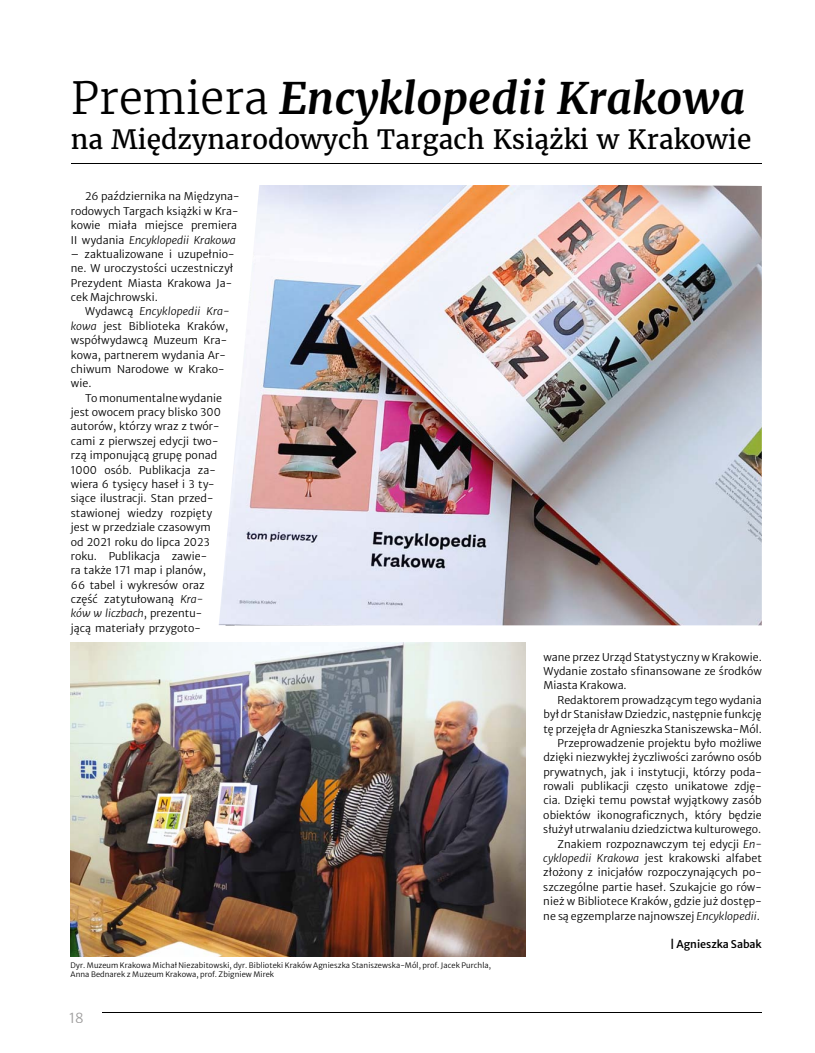
<style>
.page{position:relative;width:815px;height:1053px;background:#fff}
.page>*{position:absolute;margin:0;border:0;box-sizing:border-box;transform-origin:0 0}
.t1{font:italic 700 43.75px "Merriweather";letter-spacing:.005em;color:#000}
.t2{font:26.25px "Merriweather";letter-spacing:.005em;color:#000}
.t3{font:300 13.75px "Merriweather Sans";color:#9d9c9c}
.t4{font:300 10.62px/14.4px "Merriweather Sans";letter-spacing:.005em;color:#000}
.t5{font:500 10.62px "Merriweather Sans";color:#000}
.t6{font:300 7.5px/9px "Merriweather Sans";letter-spacing:.01em;color:#000}
.s1{font-weight:300;font-style:normal}
.s2{font-style:italic}
.s3{font-weight:700}
</style>
<div class="page">
<hr style="left:103px;top:1011px;width:659px;height:1px;background:#000">
<img style="left:71px;top:642px;width:454px;height:314px">
<hr style="left:71px;top:164px;width:691px;height:1px;background:#000">
<img style="left:219px;top:186px;width:543px;height:439px">
<h1 class="t1" style="left:71px;top:71px;width:676px"><span class="s1">Premiera</span> Encyklopedii Krakowa</h1>
<h2 class="t2" style="left:71px;top:123px;width:682px">na Międzynarodowych Targach Książki w Krakowie</h2>
<p class="t4" style="left:71px;top:189px;width:170px;text-indent:14px">26 października na Międzyna&shy;rodowych Targach książki w Kra&shy;kowie miała miejsce premiera<br>II wydania <span class="s2">Encyklopedii Krakowa</span></p>
<p class="t4" style="left:71px;top:247px;width:165px">– zaktualizowane i uzupełnio&shy;ne. W uroczystości uczestni czył<br>Prezydent Miasta Krakowa Ja&shy;cek Majchrowski.</p>
<p class="t4" style="left:71px;top:304px;width:160px;text-indent:14px">Wydawcą <span class="s2">Encyklopedii Kra&shy;kowa</span> jest Biblioteka Kraków, współwydawcą Muzeum Kra&shy;kowa, partnerem wydania Ar&shy;chiwum Narodowe w Krako&shy;wie.</p>
<p class="t4" style="left:71px;top:391px;width:153px;text-indent:14px">To monumentalne wydanie jest owocem pracy blisko 300 autorów, którzy wraz z twór&shy;cami z pierwszej edycji two&shy;rzą imponującą grupę ponad<br>1000 osób. Publikacja za&shy;wiera 6 tysięcy haseł i 3 ty&shy;siące ilustracji. Stan przed&shy;stawionej wiedzy rozpięty jest w przedziale czasowym od 2021 roku do lipca 2023 roku. Publikacja zawie-<br>ra także 171 map i planów,<br>66 tabel i wykresów oraz część zatytułowaną <span class="s2">Kra&shy;ków w liczbach</span>, prezentu&shy;jącą materiały przygoto-</p>
<p class="t6" style="left:71px;top:960px;width:422px">Dyr. Muzeum Krakowa Michał Niezabitowski, dyr. Biblioteki Kraków Agnieszka Staniszewska-Mól, prof. Jacek Purchla,<br>Anna Bednarek z Muzeum Krakowa, prof. Zbigniew Mirek</p>
<p class="t3" style="left:69px;top:1008px;width:16px">18</p>
<p class="t4" style="left:543px;top:649px;width:220px;text-align:justify">wane przez Urząd Statystyczny w Krakowie.<br>Wydanie zostało sfinansowane ze środków Miasta Krakowa.</p>
<p class="t4" style="left:543px;top:692px;width:220px;text-align:right">Redaktorem prowadzącym tego wydania był dr Stanisław Dziedzic, następnie funkcję tę przejęła dr Agnieszka Staniszewska-Mól.<br>Przeprowadzenie projektu było możliwe dzięki niezwykłej życzliwości zarówno osób prywatnych, jak i instytucji, którzy poda&shy;rowali publikacji często unikatowe zdję&shy;cia. Dzięki temu powstał wyjątkowy zasób obiektów ikonograficznych, który będzie służył utrwalaniu dziedzictwa kulturowego.<br>Znakiem rozpoznawczym tej edycji <span class="s2">En&shy;cyklopedii Krakowa</span> jest krakowski alfabet złożony z inicjałów rozpoczynających po&shy;szczególne partie haseł. Szukajcie go rów&shy;nież w Bibliotece Kraków, gdzie już dostęp&shy;ne są egzemplarze najnowszej <span class="s2">Encyklopedii</span>.</p>
<p class="t5" style="left:670px;top:937px;width:93px"><span class="s3">|</span> Agnieszka Sabak</p>
</div>
